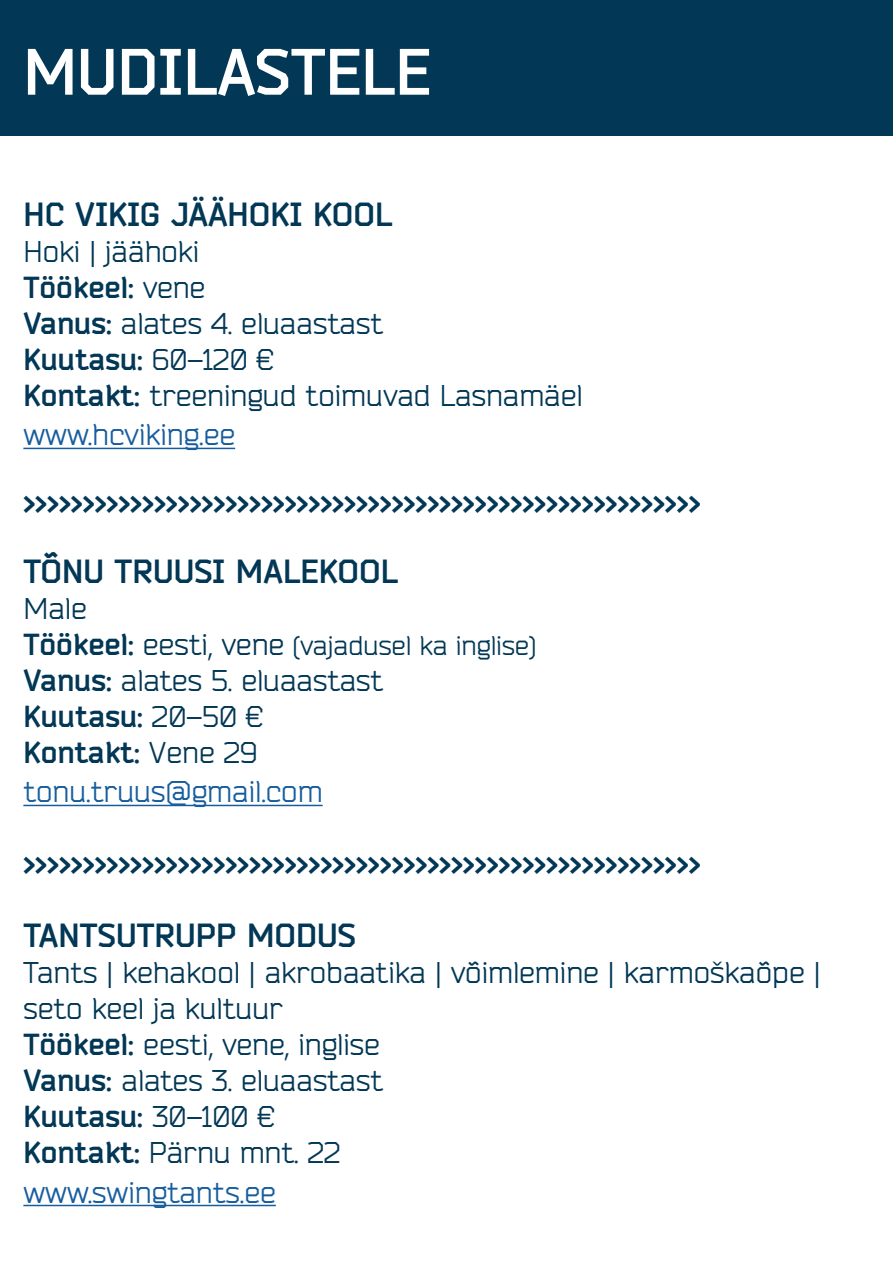
<style>
.page{position:relative;width:893px;height:1263px;background:#fff}
.page>*{position:absolute;margin:0;border:0;box-sizing:border-box;transform-origin:0 0}
.t1{font:700 64.5px "Bender";color:#fff}
.t2{font:700 33px "Bender";color:#023755}
.t3{font:30px/36px "Bender";color:#023755}
.t4{font:700 30px "Bender";color:#023755}
.t5{font:30px "Bender";color:#175d9e}
.t6{font:27px "Bender";color:#023755}
.s1{font-weight:400}
.s2{font-weight:700}
.s3{font-weight:700;font-size:30px}
.s4{font-size:30px}
</style>
<div class="page">
<hr style="left:23px;top:448px;width:212px;height:1px;background:#175d9e">
<div style="left:0;top:0;width:893px;height:135px;background:#023755"></div>
<hr style="left:23px;top:805px;width:300px;height:1px;background:#175d9e">
<hr style="left:23px;top:1205px;width:253px;height:1px;background:#175d9e">
<p class="t1" style="left:23px;top:32px;width:409px">MUDILASTELE</p>
<p class="t2" style="left:23px;top:194px;width:371px">HC VIKIG JÄÄHOKI KOOL</p>
<p class="t3" style="left:23px;top:234px;width:177px">Hoki | jäähoki</p>
<p class="t4" style="left:23px;top:269px;width:183px">Töökeel: <span class="s1">vene</span></p>
<p class="t3" style="left:23px;top:306px;width:361px"><span class="s2">Vanus:</span> alates 4. eluaastast</p>
<p class="t4" style="left:23px;top:341px;width:252px">Kuutasu: <span class="s1">60–120 €</span></p>
<p class="t3" style="left:23px;top:378px;width:561px"><span class="s2">Kontakt:</span> treeningud toimuvad Lasnamäel</p>
<p class="t5" style="left:23px;top:417px;width:213px">www.hcviking.ee</p>
<p class="t2" style="left:23px;top:481px;width:679px">&gt;&gt;&gt;&gt;&gt;&gt;&gt;&gt;&gt;&gt;&gt;&gt;&gt;&gt;&gt;&gt;&gt;&gt;&gt;&gt;&gt;&gt;&gt;&gt;&gt;&gt;&gt;&gt;&gt;&gt;&gt;&gt;&gt;&gt;&gt;&gt;&gt;&gt;&gt;&gt;&gt;&gt;&gt;&gt;&gt;&gt;&gt;&gt;&gt;&gt;&gt;&gt;&gt;&gt;&gt;&gt;&gt;</p>
<p class="t2" style="left:23px;top:551px;width:376px">TÕNU TRUUSI MALEKOOL</p>
<p class="t3" style="left:23px;top:591px;width:65px">Male</p>
<p class="t6" style="left:23px;top:629px;width:514px"><span class="s3">Töökeel:</span> <span class="s4">eesti, vene</span> (vajadusel ka inglise)</p>
<p class="t3" style="left:23px;top:663px;width:361px"><span class="s2">Vanus:</span> alates 5. eluaastast</p>
<p class="t4" style="left:23px;top:698px;width:242px">Kuutasu: <span class="s1">20–50 €</span></p>
<p class="t4" style="left:23px;top:734px;width:236px">Kontakt: <span class="s1">Vene 29</span></p>
<p class="t5" style="left:23px;top:774px;width:301px">tonu.truus@gmail.com</p>
<p class="t2" style="left:23px;top:842px;width:679px">&gt;&gt;&gt;&gt;&gt;&gt;&gt;&gt;&gt;&gt;&gt;&gt;&gt;&gt;&gt;&gt;&gt;&gt;&gt;&gt;&gt;&gt;&gt;&gt;&gt;&gt;&gt;&gt;&gt;&gt;&gt;&gt;&gt;&gt;&gt;&gt;&gt;&gt;&gt;&gt;&gt;&gt;&gt;&gt;&gt;&gt;&gt;&gt;&gt;&gt;&gt;&gt;&gt;&gt;&gt;&gt;&gt;</p>
<p class="t2" style="left:23px;top:915px;width:334px">TANTSUTRUPP MODUS</p>
<p class="t3" style="left:23px;top:955px;width:799px">Tants | kehakool | akrobaatika | võimlemine | karmoškaõpe | seto keel ja kultuur</p>
<p class="t3" style="left:23px;top:1027px;width:358px"><span class="s2">Töökeel:</span> eesti, vene, inglise</p>
<p class="t3" style="left:23px;top:1063px;width:361px"><span class="s2">Vanus:</span> alates 3. eluaastast</p>
<p class="t4" style="left:23px;top:1097px;width:253px">Kuutasu: <span class="s1">30–100 €</span></p>
<p class="t3" style="left:23px;top:1135px;width:319px"><span class="s2">Kontakt:</span> Pärnu mnt. 22</p>
<p class="t5" style="left:23px;top:1174px;width:254px">www.swingtants.ee</p>
</div>
